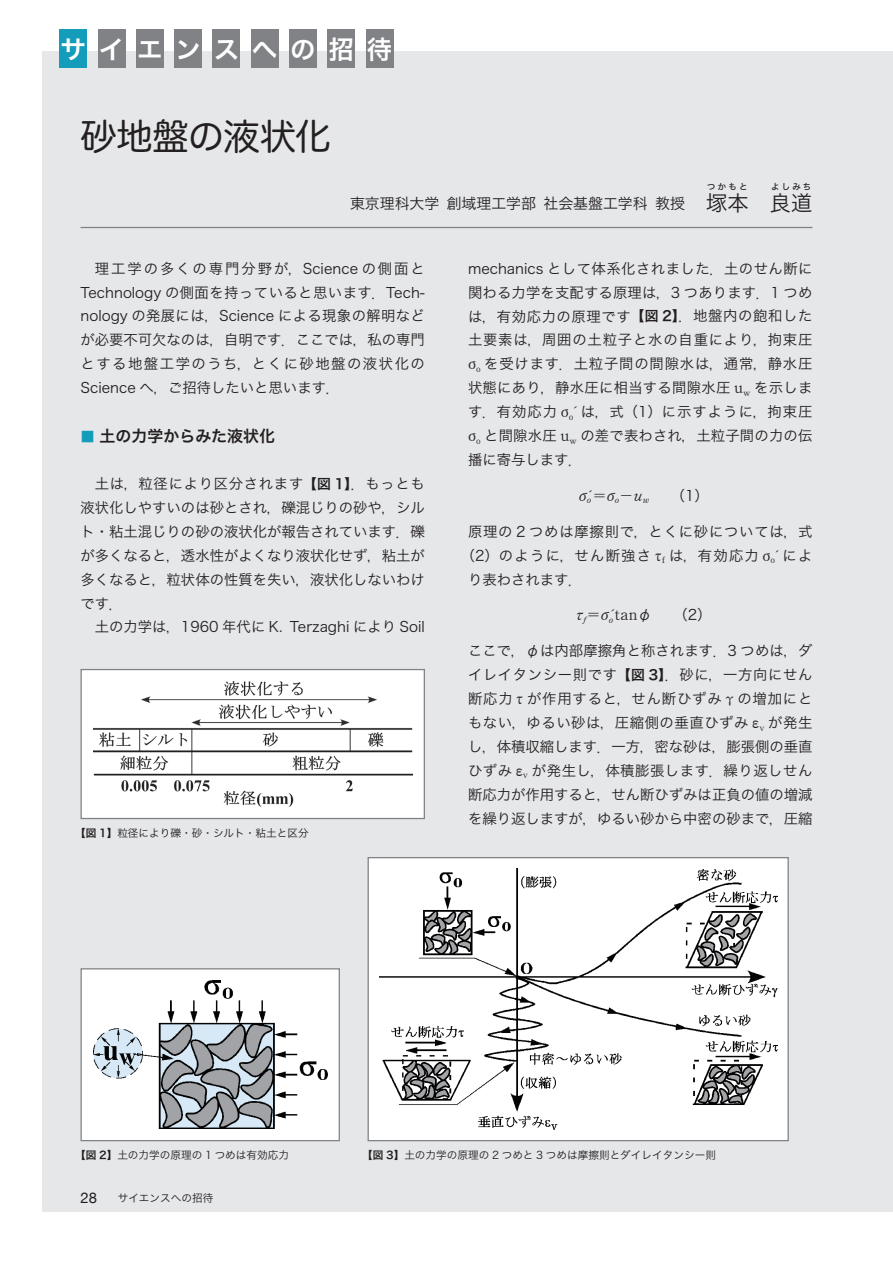
<style>
.page{position:relative;width:893px;height:1263px;background:#fff}
.page>*{position:absolute;margin:0;border:0;box-sizing:border-box;transform-origin:0 0}
.t1{font:36.15px "Hira Maru Pro N W4";letter-spacing:-.01em;color:#231f20}
.t2{font:25.5px "Hiragino Sans Pr 6 N W6";letter-spacing:.5em;color:#fff}
.t3{font:21.3px "Hiragino Sans Pr 6 N W3";color:#231f20}
.t4{font:15.9px "Hiragino Sans Pr 6 N W6";color:#231f20}
.t5{font:14.85px "Hiragino Sans Pr 6 N W3";color:#231f20}
.t6{font:14.85px "Helvetica Neue";color:#231f20}
.t7{font:14.4px/23.9px "Hiragino Sans Pr 6 N W3";color:#231f20;text-align:justify}
.t8{font:14.4px "Hiragino Sans Pr 6 N W3";letter-spacing:.085em;color:#231f20}
.t9{font:14.4px "Hiragino Sans Pr 6 N W3";letter-spacing:.055em;color:#231f20}
.t10{font:10.65px "Hiragino Sans Pr 6 N W3";color:#231f20}
.t11{font:9px "Hiragino Sans Pr 6 N W3";letter-spacing:.175em;color:#231f20}
.s1{font-size:21.3px}
.s2{font-family:"Koz Min Pr 6 N";font-size:14.4px;color:#149cbb}
.s3{font-family:"Hiragino Sans Pr 6 N W6";font-size:13.8px}
.s4{font-family:"Hiragino Sans Pr 6 N W6"}
.s5{font-family:"B2 G Math"}
.s6{font-family:"B2 G Math";font-style:italic}
</style>
<div class="page">
<div style="left:43px;top:51px;width:850px;height:1161px;background:#e6e7e9"></div>
<div style="left:60px;top:30px;width:27px;height:38px;background:#149cbb"></div>
<div style="left:98px;top:30px;width:27px;height:38px;background:#808285"></div>
<div style="left:136px;top:30px;width:28px;height:38px;background:#808285"></div>
<div style="left:174px;top:30px;width:28px;height:38px;background:#808285"></div>
<div style="left:213px;top:30px;width:27px;height:38px;background:#808285"></div>
<div style="left:251px;top:30px;width:28px;height:38px;background:#808285"></div>
<div style="left:289px;top:30px;width:28px;height:38px;background:#808285"></div>
<div style="left:327px;top:30px;width:28px;height:38px;background:#808285"></div>
<div style="left:366px;top:30px;width:27px;height:38px;background:#808285"></div>
<hr style="left:81px;top:227px;width:731px;height:1px;background:#808285">
<div style="left:81px;top:669px;width:343px;height:149px;background:#fff"></div>
<div style="left:81px;top:669px;width:344px;height:150px;border:1px solid #808285"></div>
<img style="left:93px;top:682px;width:319px;height:124px">
<div style="left:81px;top:969px;width:258px;height:171px;background:#fff"></div>
<div style="left:81px;top:968px;width:259px;height:173px;border:1px solid #808285"></div>
<img style="left:93px;top:981px;width:234px;height:147px">
<div style="left:368px;top:858px;width:420px;height:282px;background:#fff"></div>
<div style="left:368px;top:857px;width:421px;height:284px;border:1px solid #808285"></div>
<img style="left:379px;top:869px;width:398px;height:260px">
<h2 class="t2" style="left:61px;top:26px;width:333px">サイエンスへの招待</h2>
<h1 class="t1" style="left:81px;top:105px;width:252px">砂地盤の液状化</h1>
<p class="t11" style="left:771px;top:179px;width:42px">よしみち</p>
<p class="t11" style="left:707px;top:179px;width:42px">つかもと</p>
<h3 class="t3" style="left:727px;top:184px;width:23px">本</h3>
<h3 class="t3" style="left:770px;top:184px;width:44px">良道</h3>
<p class="t5" style="left:350px;top:190px;width:379px">東京理科大学 創域理工学部 社会基盤工学科 教授 <span class="s1">塚</span></p>
<p class="t7" style="left:81px;top:255px;width:346px">　理工学の多くの専門分野が，Science の側面とTechnology の側面を持っていると思います．Tech&shy;nology の発展には，Science による現象の解明などが必要不可欠なのは，自明です．ここでは，私の専門とする地盤工学のうち，とくに砂地盤の液状化のScience へ，ご招待したいと思います．</p>
<p class="t4" style="left:81px;top:422px;width:196px"><span class="s2">■</span> 土の力学からみた液状化</p>
<p class="t7" style="left:81px;top:470px;width:346px;text-align:left">　土は，粒径により区分されます<span class="s3">【図 1】</span>．もっとも液状化しやすいのは砂とされ，礫混じりの砂や，シルト・粘土混じりの砂の液状化が報告されています．礫が多くなると，透水性がよくなり液状化せず，粘土が多くなると，粒状体の性質を失い，液状化しないわけです．<br>　土の力学は，1960 年代に K. Terzaghi により Soil</p>
<p class="t10" style="left:75px;top:823px;width:235px"><span class="s4">【図 1】</span>粒径により礫・砂・シルト・粘土と区分</p>
<p class="t7" style="left:468px;top:255px;width:346px">mechanics として体系化されました．土のせん断に関わる力学を支配する原理は，3 つあります．1 つめは，有効応力の原理です<span class="s3">【図 2】</span>．地盤内の飽和した土要素は，周囲の土粒子と水の自重により，拘束圧<span class="s5">σ</span><sub>o</sub> を受けます．土粒子間の間隙水は，通常，静水圧状態にあり，静水圧に相当する間隙水圧 <span class="s5">u</span><sub>w</sub> を示します．有効応力 <span class="s5">σ</span><sub>o</sub><span class="s5">´</span> は，式（1）に示すように，拘束圧<span class="s5">σ</span><sub>o</sub> と間隙水圧 <span class="s5">u</span><sub>w</sub> の差で表わされ，土粒子間の力の伝播に寄与します．</p>
<p class="t7" style="left:579px;top:482px;width:132px"><span class="s6">σ</span><sub>o</sub><span class="s6">´</span><span class="s5">=</span><span class="s6">σ</span><sub>o</sub><span class="s5">−</span><span class="s6">u</span><sub>w</sub>　　（1）</p>
<p class="t9" style="left:468px;top:518px;width:346px">原理の 2 つめは摩擦則で，とくに砂については，式</p>
<p class="t8" style="left:461px;top:542px;width:353px">（2）のように，せん断強さ <span class="s5">τ</span><sub>f</sub> は，有効応力 <span class="s5">σ</span><sub>o</sub><span class="s5">´</span> によ</p>
<p class="t7" style="left:468px;top:566px;width:116px">り表わされます．</p>
<p class="t7" style="left:576px;top:602px;width:137px"><span class="s6">τ</span><sub>f</sub><span class="s5">=</span><span class="s6">σ</span><sub>o</sub><span class="s6">´</span> <span class="s5">tan</span>φ　　（2）</p>
<p class="t7" style="left:468px;top:638px;width:346px">ここで，φは内部摩擦角と称されます．3 つめは，ダイレイタンシー則です<span class="s3">【図 3】</span>．砂に，一方向にせん断応力 <span class="s5">τ</span> が作用すると，せん断ひずみ <span class="s5">γ</span> の増加にともない，ゆるい砂は，圧縮側の垂直ひずみ <span class="s5">ε</span><sub>v</sub> が発生し，体積収縮します．一方，密な砂は，膨張側の垂直ひずみ <span class="s5">ε</span><sub>v</sub> が発生し，体積膨張します．繰り返しせん断応力が作用すると，せん断ひずみは正負の値の増減を繰り返しますが，ゆるい砂から中密の砂まで，圧縮</p>
<p class="t10" style="left:75px;top:1145px;width:215px"><span class="s4">【図 2】</span>土の力学の原理の 1 つめは有効応力</p>
<p class="t10" style="left:362px;top:1145px;width:355px"><span class="s4">【図 3】</span>土の力学の原理の 2 つめと 3 つめは摩擦則とダイレイタンシー則</p>
<p class="t6" style="left:81px;top:1187px;width:18px">28</p>
<p class="t10" style="left:118px;top:1189px;width:97px">サイエンスへの招待</p>
</div>
